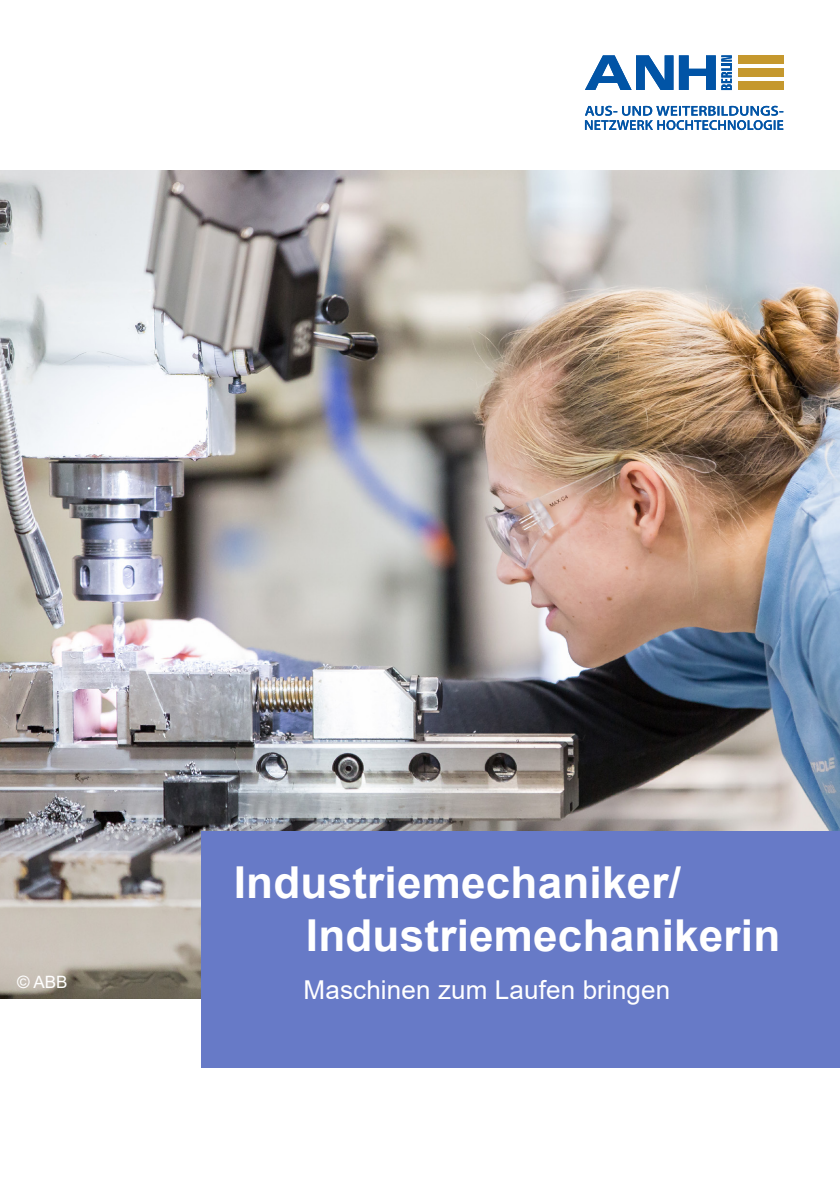
<style>
.page{position:relative;width:840px;height:1191px;background:#fff}
.page>*{position:absolute;margin:0;border:0;box-sizing:border-box;transform-origin:0 0}
.t1{font:700 44px "Arial";letter-spacing:.005em;color:#fff}
.t2{font:26px "Arial";letter-spacing:.005em;color:#fff}
.t3{font:17px "Arial";color:#fff}
</style>
<div class="page">
<img style="left:0;top:170px;width:839px;height:828px">
<div style="left:201px;top:831px;width:638px;height:236px;background:#677ac7"></div>
<div style="left:737px;top:82px;width:45px;height:8px;background:#c5982e"></div>
<div style="left:737px;top:69px;width:45px;height:8px;background:#c5982e"></div>
<div style="left:737px;top:55px;width:45px;height:9px;background:#c5982e"></div>
<svg style="left:721px;top:55px;width:10px;height:35px"></svg>
<svg style="left:585px;top:55px;width:130px;height:35px"></svg>
<svg style="left:584px;top:106px;width:198px;height:24px"></svg>
<p class="t3" style="left:17px;top:970px;width:52px">© ABB</p>
<p class="t1" style="left:234px;top:851px;width:448px">Industriemechaniker/</p>
<p class="t1" style="left:306px;top:904px;width:475px">Industriemechanikerin</p>
<p class="t2" style="left:303px;top:971px;width:368px">Maschinen zum Laufen bringen</p>
</div>
